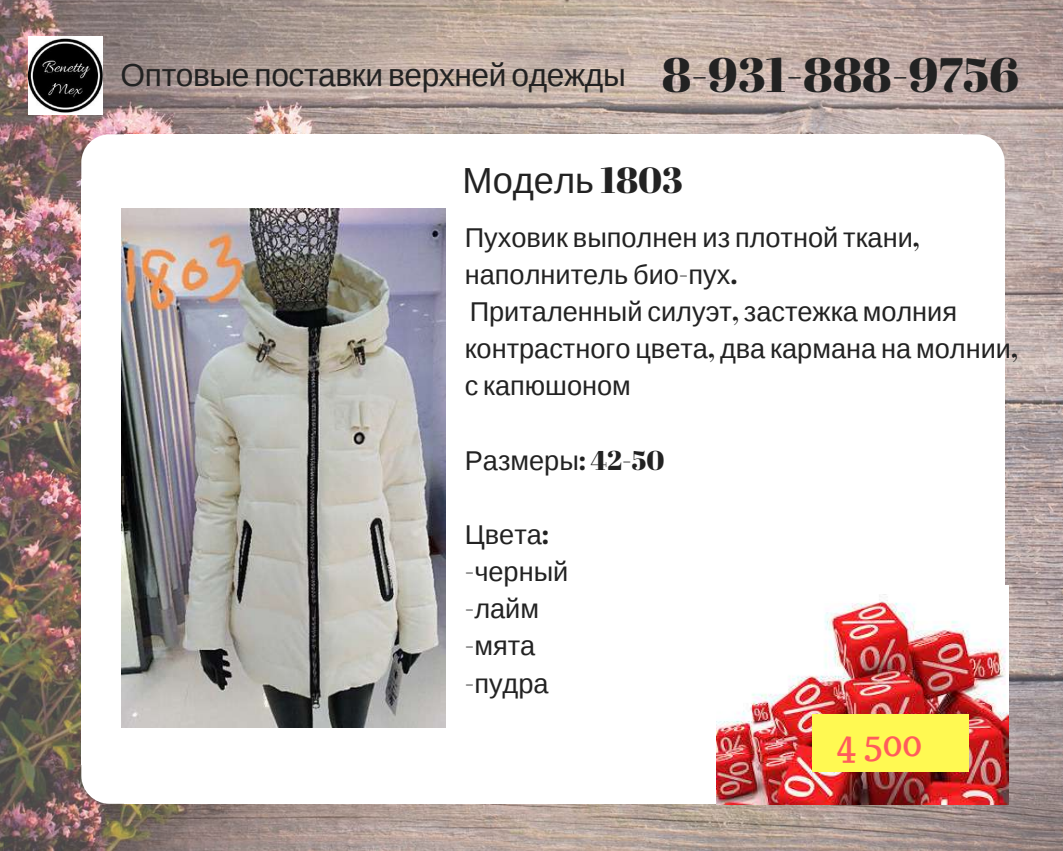
<style>
.page{position:relative;width:1063px;height:851px;background:#fff}
.page>*{position:absolute;margin:0;border:0;box-sizing:border-box;transform-origin:0 0}
.t1{font:36.3px "Liberation Sans";color:#222}
.t2{font:36.3px "Trocchi";color:#ff5c5c}
.t3{font:31.65px "Liberation Sans";letter-spacing:-.01em;color:#222}
.t4{font:27.15px/37.2px "Liberation Sans";color:#222}
.s1{font-family:"Abril Fatface";font-size:48.3px}
.s2{font-family:"Abril Fatface"}
</style>
<div class="page">
<img style="left:0;top:0;width:1063px;height:850px">
<img style="left:28px;top:36px;width:74px;height:79px">
<svg style="left:962px;top:134px;width:43px;height:45px"></svg>
<div style="left:961px;top:179px;width:44px;height:585px;background:#fff"></div>
<div style="left:124px;top:179px;width:838px;height:585px;background:#fff"></div>
<div style="left:124px;top:134px;width:838px;height:47px;background:#fff"></div>
<svg style="left:81px;top:134px;width:43px;height:45px"></svg>
<div style="left:81px;top:179px;width:44px;height:585px;background:#fff"></div>
<div style="left:124px;top:762px;width:838px;height:41px;background:#fff"></div>
<svg style="left:81px;top:764px;width:43px;height:39px"></svg>
<img style="left:122px;top:208px;width:324px;height:519px">
<img style="left:717px;top:585px;width:291px;height:219px">
<div style="left:813px;top:714px;width:156px;height:57px;background:#fff952"></div>
<p class="t3" style="left:121px;top:57px;width:900px">Оптовые поставки верхней одежды <span class="s1">8-931-888-9756</span></p>
<h1 class="t1" style="left:463px;top:160px;width:222px">Модель <span class="s2">1803</span></h1>
<p class="t4" style="left:465px;top:218px;width:555px">Пуховик выполнен из плотной ткани<span class="s2">, </span>наполнитель био<span class="s2">-</span>пух<span class="s2">.<br></span>Приталенный силуэт<span class="s2">,</span> застежка молния контрастного цвета<span class="s2">,</span> два кармана на молнии<span class="s2">, </span>с капюшоном</p>
<p class="t4" style="left:465px;top:441px;width:201px">Размеры<span class="s2">: 42-50</span></p>
<p class="t4" style="left:465px;top:516px;width:105px">Цвета<span class="s2">: -</span>черный <span class="s2">-</span>лайм <span class="s2">-</span>мята <span class="s2">-</span>пудра</p>
<h1 class="t2" style="left:836px;top:718px;width:88px">4 500</h1>
</div>
